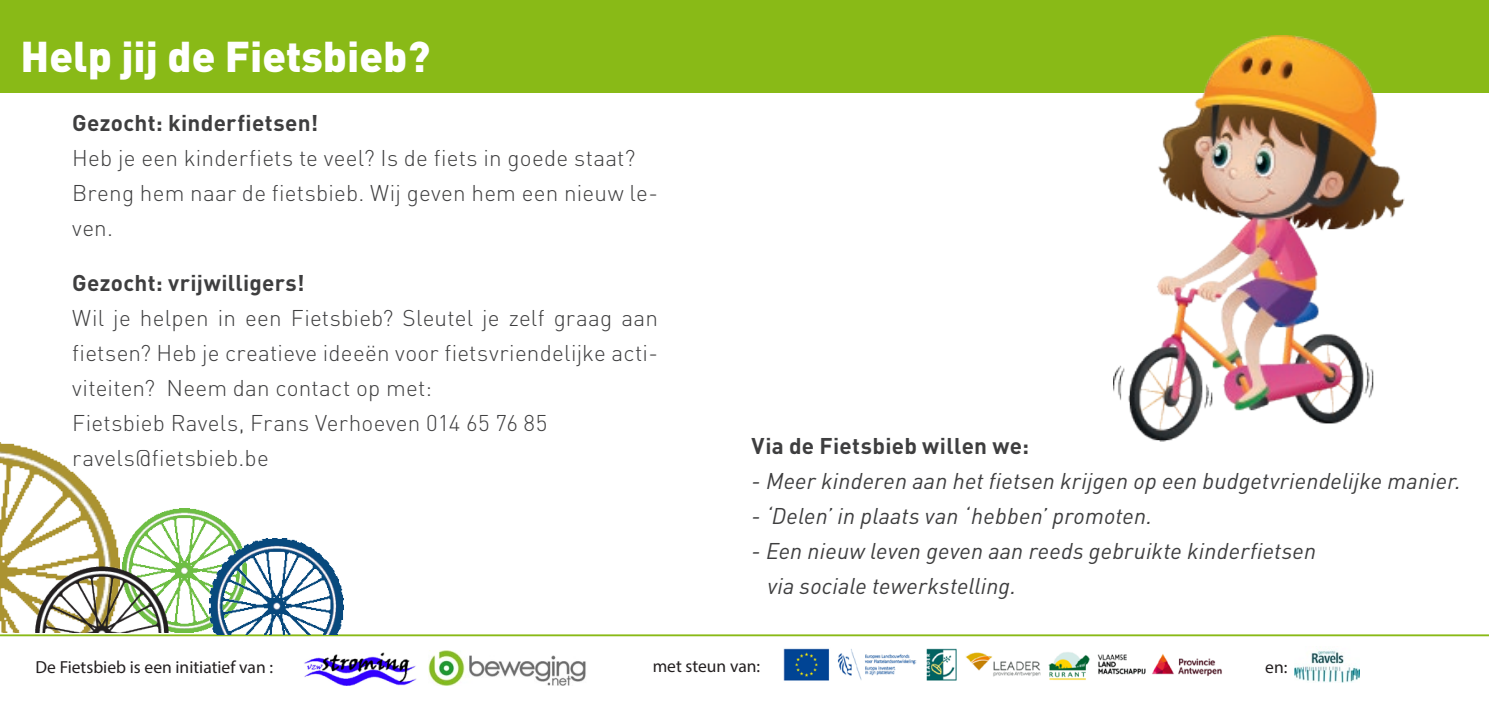
<style>
.page{position:relative;width:1489px;height:709px;background:#fff}
.page>*{position:absolute;margin:0;border:0;box-sizing:border-box;transform-origin:0 0}
.t1{font:900 42.5px "DINOT";color:#fff}
.t2{font:300 22.5px/35px "DINOT";letter-spacing:.01em;color:#3e3e3f}
.t3{font:italic 22.5px/35px "DINOT";letter-spacing:.01em;color:#3e3e3f}
.t4{font:700 22.5px "DINOT";letter-spacing:.015em;color:#3e3e3f}
.t5{font:17.5px "Myriad Pro";color:#231f20}
</style>
<div class="page">
<img style="left:0;top:442px;width:119px;height:190px">
<img style="left:123px;top:508px;width:116px;height:124px">
<div style="left:0;top:0;width:1488px;height:92px;background:#89ba17"></div>
<svg style="left:0;top:634px;width:1488px;height:52px"></svg>
<img style="left:1113px;top:35px;width:291px;height:406px">
<img style="left:35px;top:566px;width:134px;height:66px">
<img style="left:210px;top:539px;width:133px;height:95px">
<img style="left:1293px;top:646px;width:65px;height:36px">
<h1 class="t1" style="left:21px;top:28px;width:411px">Help jij de Fietsbieb?</h1>
<p class="t4" style="left:72px;top:108px;width:247px">Gezocht: kinderfietsen!</p>
<p class="t2" style="left:72px;top:140px;width:587px">Heb je een kinderfiets te veel? Is de fiets in goede staat?<br>Breng hem naar de fietsbieb. Wij geven hem een nieuw le&shy;ven.</p>
<p class="t4" style="left:72px;top:268px;width:234px">Gezocht: vrijwilligers!</p>
<p class="t2" style="left:72px;top:300px;width:587px">Wil je helpen in een Fietsbieb? Sleutel je zelf graag aan fietsen? Heb je creatieve ideeën voor fietsvriendelijke acti&shy;viteiten? Neem dan contact op met:<br>Fietsbieb Ravels, Frans Verhoeven 014 65 76 85 ravels@fietsbieb.be</p>
<p class="t4" style="left:751px;top:431px;width:279px">Via de Fietsbieb willen we:</p>
<p class="t3" style="left:751px;top:463px;width:710px">- Meer kinderen aan het fietsen krijgen op een budgetvriendelijke manier.</p>
<p class="t3" style="left:751px;top:498px;width:402px">- ‘Delen’ in plaats van ‘hebben’ promoten.</p>
<p class="t3" style="left:767px;top:533px;width:550px;text-indent:-16px">- Een nieuw leven geven aan reeds gebruikte kinderfietsen via sociale tewerkstelling.</p>
<p class="t5" style="left:35px;top:656px;width:239px">De Fietsbieb is een initiatief van :</p>
<p class="t5" style="left:652px;top:655px;width:109px">met steun van:</p>
<p class="t5" style="left:1265px;top:656px;width:24px">en:</p>
</div>
